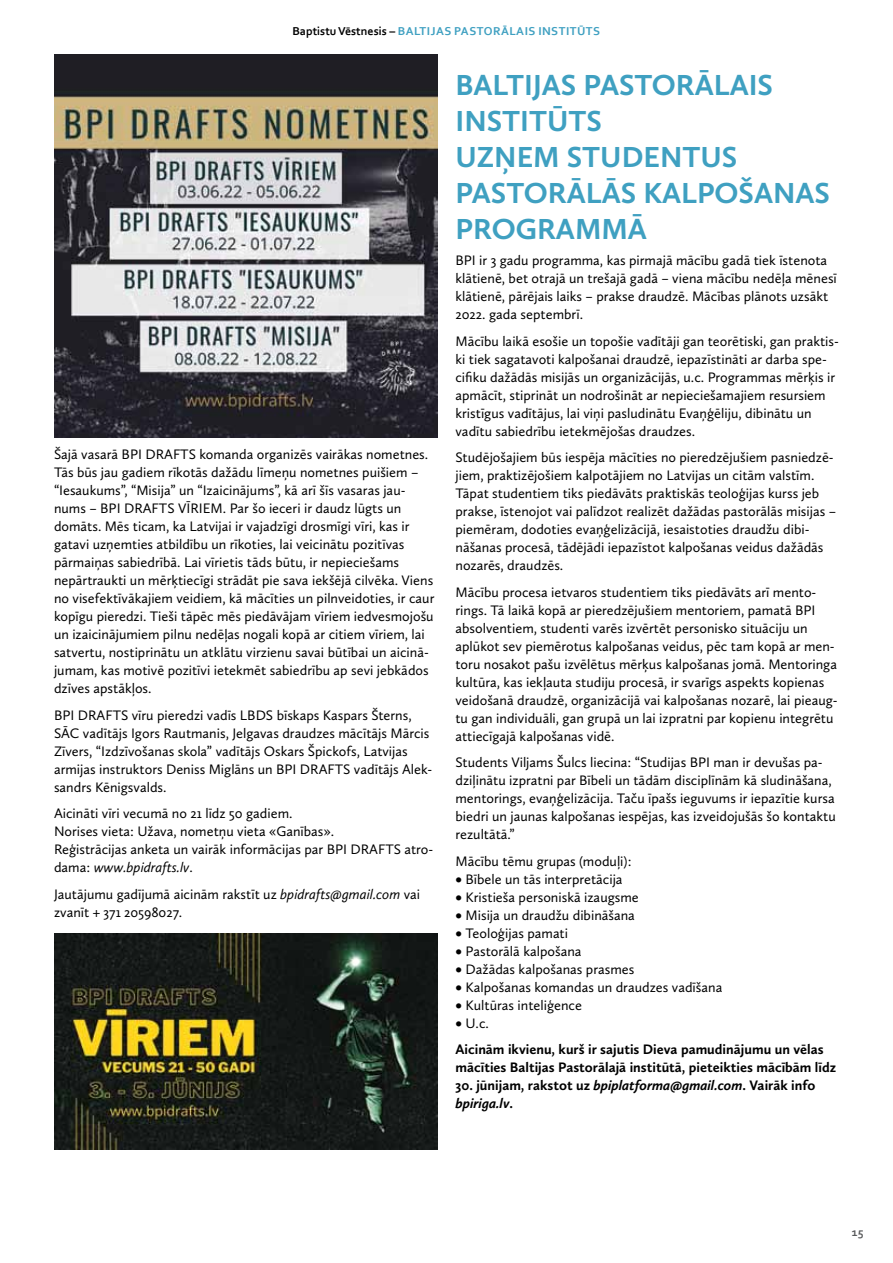
<style>
.page{position:relative;width:893px;height:1263px;background:#fff}
.page>*{position:absolute;margin:0;border:0;box-sizing:border-box;transform-origin:0 0}
.t1{font:700 30px/36px "Calluna Sans";color:#3fa0c1}
.t2{font:14.25px/18px "Calluna Sans";color:#000}
.t3{font:700 14.25px/26.5px "Calluna Sans";color:#000}
.t4{font:700 12px "Corbel";letter-spacing:.04em;color:#3fa0c1}
.t5{font:700 12px "Corbel";color:#58595b}
.s1{color:#000}
.s2{font-style:italic}
.s3{font-weight:400}
</style>
<div class="page">
<img style="left:54px;top:933px;width:383px;height:216px">
<img style="left:54px;top:54px;width:383px;height:383px">
<p class="t4" style="left:292px;top:23px;width:309px"><span class="s1">Baptistu Vēstnesis –</span> BALTI JAS PASTORĀLAI S I NSTITŪTS</p>
<p class="t2" style="left:54px;top:445px;width:382px">Šajā vasarā BPI DRAFTS komanda organizēs vairākas nometnes.<br>Tās būs jau gadiem rīkotās dažādu līmeņu nometnes puišiem – “Iesaukums”, “Misija” un “Izaicinājums”, kā arī šīs vasaras jau&shy;nums – BPI DRAFTS VĪRIEM. Par šo ieceri ir daudz lūgts un domāts. Mēs ticam, ka Latvijai ir vajadzīgi drosmīgi vīri, kas ir gatavi uzņemties atbildību un rīkoties, lai veicinātu pozitīvas pārmaiņas sabiedrībā. Lai vīrietis tāds būtu, ir nepieciešams nepārtraukti un mērķtiecīgi strādāt pie sava iekšējā cilvēka. Viens no visefektīvākajiem veidiem, kā mācīties un pilnveidoties, ir caur kopīgu pieredzi. Tieši tāpēc mēs piedāvājam vīriem iedvesmojošu un izaicinājumiem pilnu nedēļas nogali kopā ar citiem vīriem, lai satvertu, nostiprinātu un atklātu virzienu savai būtībai un aicinā&shy;jumam, kas motivē pozitīvi ietekmēt sabiedrību ap sevi jebkādos dzīves apstākļos.</p>
<p class="t2" style="left:54px;top:706px;width:380px">BPI DRAFTS vīru pieredzi vadīs LBDS bīskaps Kaspars Šterns, SĀC vadītājs Igors Rautmanis, Jelgavas draudzes mācītājs Mārcis Zīvers, “Izdzīvošanas skola” vadītājs Oskars Špickofs, Latvijas armijas instruktors Deniss Miglāns un BPI DRAFTS vadītājs Alek&shy;sandrs Kēnigsvalds.</p>
<p class="t2" style="left:54px;top:804px;width:381px">Aicināti vīri vecumā no 21 līdz 50 gadiem.<br>Norises vieta: Užava, nometņu vieta «Ganības».<br>Reģistrācijas anketa un vairāk informācijas par BPI DRAFTS atro&shy;dama: <span class="s2">www.bpidrafts.lv</span>.</p>
<p class="t2" style="left:54px;top:885px;width:368px">Jautājumu gadījumā aicinām rakstīt uz <span class="s2">bpidrafts@gmail.com</span> vai zvanīt + 371 20598027.</p>
<h1 class="t1" style="left:455px;top:66px;width:376px">BALTIJAS PASTORĀLAIS<br>INSTITŪTS<br>UZŅEM STUDENTUS<br>PASTORĀLĀS KALPOŠANAS<br>PROGRAMMĀ</h1>
<p class="t2" style="left:455px;top:251px;width:383px">BPI ir 3 gadu programma, kas pirmajā mācību gadā tiek īstenota klātienē, bet otrajā un trešajā gadā – viena mācību nedēļa mēnesī klātienē, pārējais laiks – prakse draudzē. Mācības plānots uzsākt 2022. gada septembrī.</p>
<p class="t2" style="left:455px;top:332px;width:385px">Mācību laikā esošie un topošie vadītāji gan teorētiski, gan praktis&shy;ki tiek sagatavoti kalpošanai draudzē, iepazīstināti ar darba spe&shy;cifiku dažādās misijās un organizācijās, u.c. Programmas mērķis ir apmācīt, stiprināt un nodrošināt ar nepieciešamajiem resursiem kristīgus vadītājus, lai viņi pasludinātu Evaņģēliju, dibinātu un vadītu sabiedrību ietekmējošas draudzes.</p>
<p class="t2" style="left:455px;top:448px;width:382px">Studējošajiem būs iespēja mācīties no pieredzējušiem pasniedzē&shy;jiem, praktizējošiem kalpotājiem no Latvijas un citām valstīm.<br>Tāpat studentiem tiks piedāvāts praktiskās teoloģijas kurss jeb prakse, īstenojot vai palīdzot realizēt dažādas pastorālās misijas – piemēram, dodoties evaņģelizācijā, iesaistoties draudžu dibi&shy;nāšanas procesā, tādējādi iepazīstot kalpošanas veidus dažādās nozarēs, draudzēs.</p>
<p class="t2" style="left:455px;top:583px;width:384px">Mācību procesa ietvaros studentiem tiks piedāvāts arī mento&shy;rings. Tā laikā kopā ar pieredzējušiem mentoriem, pamatā BPI absolventiem, studenti varēs izvērtēt personisko situāciju un aplūkot sev piemērotus kalpošanas veidus, pēc tam kopā ar men&shy;toru nosakot pašu izvēlētus mērķus kalpošanas jomā. Mentoringa kultūra, kas iekļauta studiju procesā, ir svarīgs aspekts kopienas veidošanā draudzē, organizācijā vai kalpošanas nozarē, lai pieaug&shy;tu gan individuāli, gan grupā un lai izpratni par kopienu integrētu attiecīgajā kalpošanas vidē.</p>
<p class="t2" style="left:455px;top:753px;width:382px">Students Viljams Šulcs liecina: “Studijas BPI man ir devušas pa&shy;dziļinātu izpratni par Bībeli un tādām disciplīnām kā sludināšana, mentorings, evaņģelizācija. Taču īpašs ieguvums ir iepazītie kursa biedri un jaunas kalpošanas iespējas, kas izveidojušās šo kontaktu rezultātā.”</p>
<p class="t2" style="left:455px;top:852px;width:178px">Mācību tēmu grupas (moduļi):</p>
<p class="t2" style="left:455px;top:870px;width:169px">• Bībele un tās interpretācija</p>
<p class="t2" style="left:455px;top:888px;width:185px">• Kristieša personiskā izaugsme</p>
<p class="t2" style="left:455px;top:906px;width:181px">• Misija un draudžu dibināšana</p>
<p class="t2" style="left:455px;top:924px;width:114px">• Teoloģijas pamati</p>
<p class="t2" style="left:455px;top:942px;width:128px">• Pastorālā kalpošana</p>
<p class="t2" style="left:455px;top:960px;width:180px">• Dažādas kalpošanas prasmes</p>
<p class="t2" style="left:455px;top:978px;width:268px">• Kalpošanas komandas un draudzes vadīšana</p>
<p class="t2" style="left:455px;top:996px;width:128px">• Kultūras inteliģence</p>
<p class="t3" style="left:455px;top:1009px;width:370px">• <span class="s3">U.c.<br></span>Aicinām ikvienu, kurš ir sajutis Dieva pamudinājumu un vēlas</p>
<p class="t3" style="left:455px;top:1054px;width:382px">mācīties Baltijas Pastorālajā institūtā, pieteikties mācībām līdz</p>
<p class="t3" style="left:455px;top:1076px;width:361px;line-height:18px">30. jūnijam, rakstot uz <span class="s2">bpiplatforma@gmail.com</span>. Vairāk info <span class="s2">bpiriga.lv</span>.</p>
<p class="t5" style="left:852px;top:1225px;width:13px">15</p>
</div>
